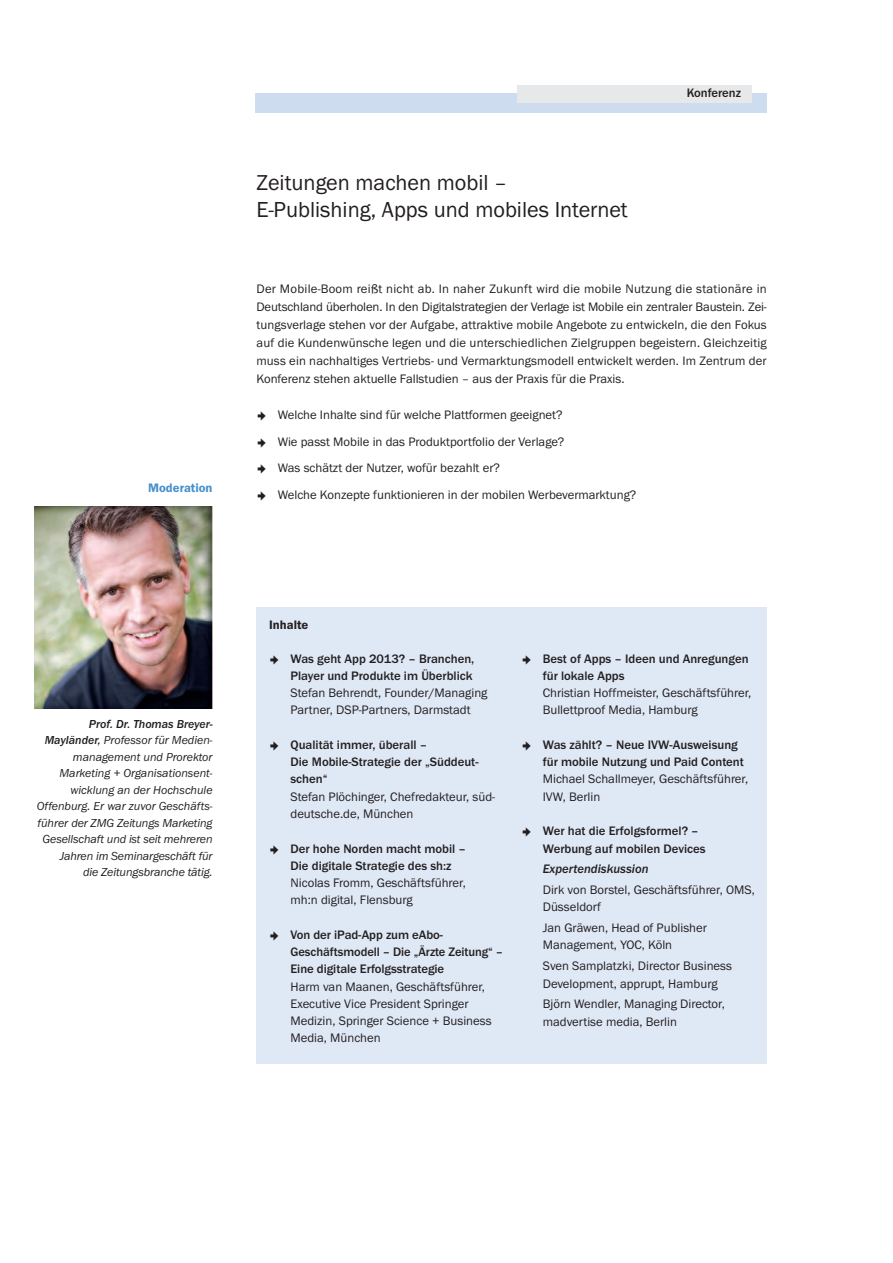
<style>
.page{position:relative;width:893px;height:1263px;background:#fff}
.page>*{position:absolute;margin:0;border:0;box-sizing:border-box;transform-origin:0 0}
.t1{font:22.5px/27px "Franklin Gothic Itc T";color:#231f20}
.t2{font:12.75px/17.2px "Franklin Gothic Itc T";color:#231f20}
.t3{font:500 12.75px/17.2px "Franklin Gothic Itc T";color:#231f20}
.t4{font:italic 500 12.75px "Franklin Gothic Itc T";color:#231f20}
.t5{font:600 12.75px "Franklin Gothic Itc T";color:#468fcc}
.t6{font:600 12.75px "Franklin Gothic Itc T";color:#231f20}
.t7{font:italic 12px/16.5px "Franklin Gothic Itc T";letter-spacing:-.01em;color:#231f20;text-align:right}
.s1{font-weight:500}
</style>
<div class="page">
<div style="left:256px;top:607px;width:511px;height:456px;background:#dfe8f5"></div>
<div style="left:255px;top:94px;width:512px;height:19px;background:#cedcef"></div>
<div style="left:517px;top:85px;width:235px;height:17px;background:#e7e8e9"></div>
<img style="left:34px;top:506px;width:179px;height:202px">
<p class="t5" style="left:148px;top:480px;width:66px">Moderation</p>
<h1 class="t1" style="left:256px;top:169px;width:373px">Zeitungen machen mobil –<br>E-Publishing, Apps und mobiles Internet</h1>
<p class="t3" style="left:687px;top:84px;width:56px">Konferenz</p>
<p class="t2" style="left:256px;top:280px;width:512px;line-height:18px;text-align:justify">Der Mobile-Boom reißt nicht ab. In naher Zukunft wird die mobile Nutzung die stationäre in Deutschland überholen. In den Digitalstrategien der Verlage ist Mobile ein zentraler Baustein. Zei&shy;tungsverlage stehen vor der Aufgabe, attraktive mobile Angebote zu entwickeln, die den Fokus auf die Kundenwünsche legen und die unterschiedlichen Zielgruppen begeistern. Gleichzeitig muss ein nachhaltiges Vertriebs- und Vermarktungsmodell entwickelt werden. Im Zentrum der Konferenz stehen aktuelle Fallstudien – aus der Praxis für die Praxis.</p>
<p class="t2" style="left:278px;top:402px;width:360px;line-height:26.5px">Welche Inhalte sind für welche Plattformen geeignet?<br>Wie passt Mobile in das Produktportfolio der Verlage?<br>Was schätzt der Nutzer, wofür bezahlt er?<br>Welche Konzepte funktionieren in der mobilen Werbevermarktung?</p>
<p class="t7" style="left:37px;top:715px;width:178px"><span class="s1">Prof. Dr. Thomas Breyer-<br>Mayländer,</span> Professor für Medien&shy;management und Prorektor<br>Marketing + Organisationsent&shy;wicklung an der Hochschule<br>Offenburg. Er war zuvor Geschäfts&shy;führer der ZMG Zeitungs Marketing<br>Gesellschaft und ist seit mehreren<br>Jahren im Seminargeschäft für<br>die Zeitungsbranche tätig.</p>
<p class="t6" style="left:269px;top:617px;width:41px">Inhalte</p>
<p class="t3" style="left:290px;top:650px;width:185px">Was geht App 2013? – Branchen,<br>Player und Produkte im Überblick</p>
<p class="t2" style="left:290px;top:684px;width:198px">Stefan Behrendt, Founder/Managing<br>Partner, DSP-Partners, Darmstadt</p>
<p class="t3" style="left:290px;top:736px;width:189px">Qualität immer, überall –<br>Die Mobile-Strategie der „Süddeut&shy;schen“</p>
<p class="t2" style="left:290px;top:788px;width:206px">Stefan Plöchinger, Chefredakteur, süd&shy;deutsche.de, München</p>
<p class="t3" style="left:290px;top:839px;width:177px">Der hohe Norden macht mobil –<br>Die digitale Strategie des sh:z</p>
<p class="t2" style="left:290px;top:874px;width:177px">Nicolas Fromm, Geschäftsführer, mh:n digital, Flensburg</p>
<p class="t3" style="left:290px;top:926px;width:214px">Von der iPad-App zum eAbo-<br>Geschäftsmodell – Die „Ärzte Zeitung“ –<br>Eine digitale Erfolgsstrategie</p>
<p class="t2" style="left:290px;top:977px;width:203px">Harm van Maanen, Geschäftsführer,<br>Executive Vice President Springer<br>Medizin, Springer Science + Business<br>Media, München</p>
<p class="t3" style="left:543px;top:650px;width:207px">Best of Apps – Ideen und Anregungen für lokale Apps</p>
<p class="t2" style="left:543px;top:684px;width:210px">Christian Hoffmeister, Geschäftsführer,<br>Bullettproof Media, Hamburg</p>
<p class="t3" style="left:543px;top:736px;width:203px">Was zählt? – Neue IVW-Ausweisung für mobile Nutzung und Paid Content</p>
<p class="t2" style="left:543px;top:770px;width:207px">Michael Schallmeyer, Geschäftsführer,<br>IVW, Berlin</p>
<p class="t3" style="left:543px;top:822px;width:164px">Wer hat die Erfolgsformel? –<br>Werbung auf mobilen Devices</p>
<p class="t4" style="left:543px;top:861px;width:107px">Expertendiskussion</p>
<p class="t2" style="left:543px;top:881px;width:214px">Dirk von Borstel, Geschäftsführer, OMS,<br>Düsseldorf</p>
<p class="t2" style="left:543px;top:919px;width:166px">Jan Gräwen, Head of Publisher<br>Management, YOC, Köln</p>
<p class="t2" style="left:543px;top:957px;width:191px">Sven Samplatzki, Director Business<br>Development, apprupt, Hamburg</p>
<p class="t2" style="left:543px;top:995px;width:184px">Björn Wendler, Managing Director, madvertise media, Berlin</p>
</div>
